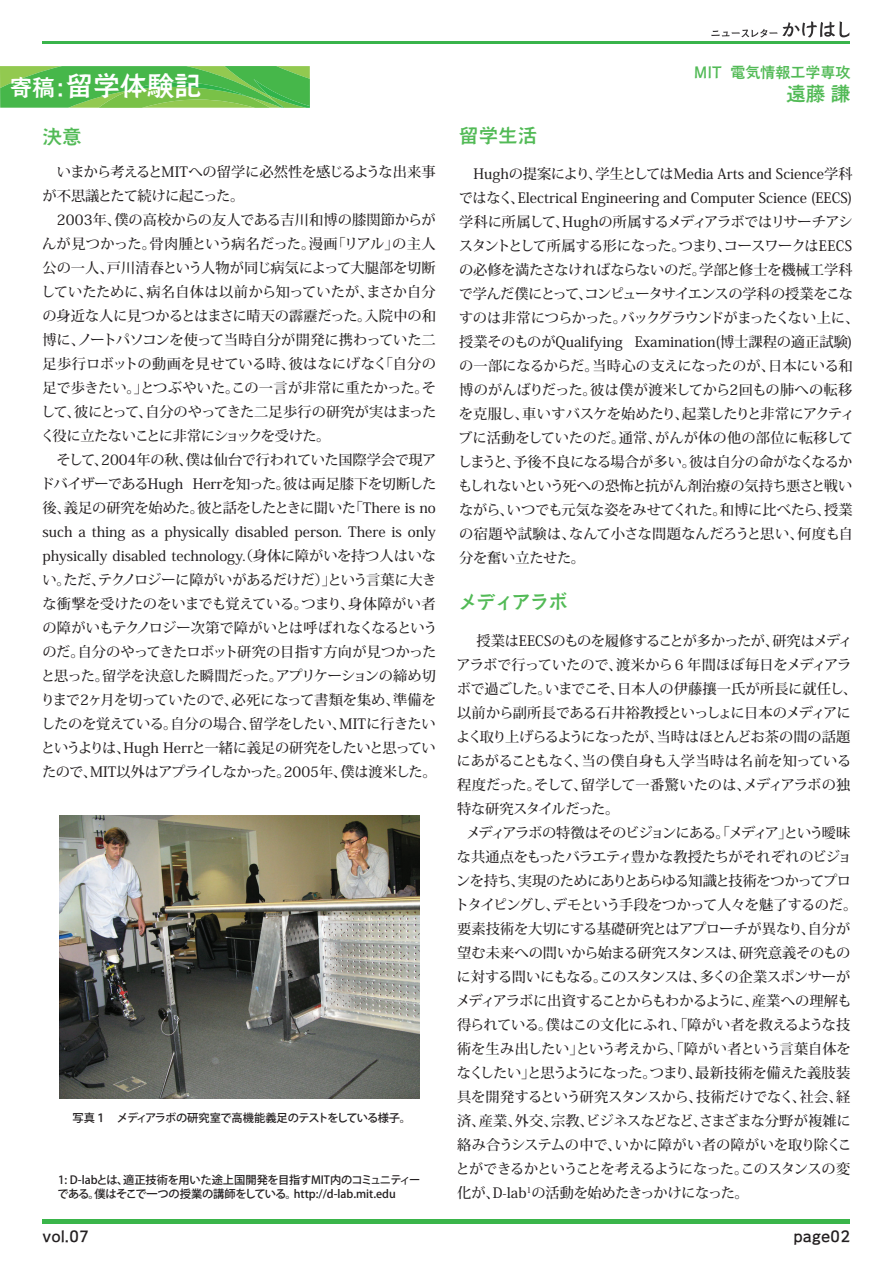
<style>
.page{position:relative;width:893px;height:1263px;background:#fff}
.page>*{position:absolute;margin:0;border:0;box-sizing:border-box;transform-origin:0 0}
.t1{font:27px "Aralet Std DB";color:#fff}
.t2{font:19.5px "Aralet Std DB";letter-spacing:-.02em;color:#52ba56}
.t3{font:15px "Aralet Std DB";color:#231f20}
.t4{font:15px "Aralet Std DB";color:#52ba56}
.t5{font:500 14.25px/24px "Koz Min Pro";letter-spacing:-.015em;color:#231f20}
.t6{font:500 14.25px/24px "Koz Min Pro";letter-spacing:-.04em;color:#231f20}
.t7{font:500 11.25px/13.5px "Koz Go Pro";letter-spacing:-.02em;color:#231f20}
.t8{font:500 11.25px "Koz Go Pro";letter-spacing:-.05em;color:#231f20}
.s1{font-size:22.5px}
</style>
<div class="page">
<div style="left:43px;top:1219px;width:807px;height:5px;background:#3ab54a"></div>
<svg style="left:0;top:66px;width:310px;height:42px;background:#5dbc4e"></svg>
<img style="left:59px;top:816px;width:360px;height:283px">
<hr style="left:43px;top:41px;width:807px;height:3px;background:#39b44b">
<svg style="left:711px;top:21px;width:138px;height:16px"></svg>
<h1 class="t1" style="left:10px;top:68px;width:193px"><span class="s1">寄稿：</span>留学体験記</h1>
<h2 class="t2" style="left:43px;top:124px;width:40px">決意</h2>
<h2 class="t2" style="left:459px;top:122px;width:79px">留学生活</h2>
<p class="t4" style="left:694px;top:62px;width:158px">MIT 電気情報工学専攻</p>
<h2 class="t2" style="left:786px;top:81px;width:66px">遠藤 謙</h2>
<p class="t5" style="left:40px;top:159px;width:399px">　いまから考えるとMITへの留学に必然性を感じるような出来事が不思議とたて続けに起こった。<br>　2003年、僕の高校からの友人である吉川和博の膝関節からがんが見つかった。骨肉腫という病名だった。漫画「リアル」の主人公の一人、戸川清春という人物が同じ病気によって大腿部を切断していたために、病名自体は以前から知っていたが、まさか自分の身近な人に見つかるとはまさに晴天の霹靂だった。入院中の和博に、ノートパソコンを使って当時自分が開発に携わっていた二足歩行ロボットの動画を見せている時、彼はなにげなく「自分の足で歩きたい。」とつぶやいた。この一言が非常に重たかった。そして、彼にとって、自分のやってきた二足歩行の研究が実はまったく役に立たないことに非常にショックを受けた。<br>　そして、2004年の秋、僕は仙台で行われていた国際学会で現アドバイザーであるHugh Herrを知った。彼は両足膝下を切断した後、義足の研究を始めた。彼と話をしたときに聞いた「There is no such a thing as a physically disabled person. There is only physically disabled technology.（身体に障がいを持つ人はいない。ただ、テクノロジーに障がいがあるだけだ）」という言葉に大きな衝撃を受けたのをいまでも覚えている。つまり、身体障がい者の障がいもテクノロジー次第で障がいとは呼ばれなくなるというのだ。自分のやってきたロボット研究の目指す方向が見つかったと思った。留学を決意した瞬間だった。アプリケーションの締め切りまで2ヶ月を切っていたので、必死になって書類を集め、準備をしたのを覚えている。自分の場合、留学をしたい、MITに行きたいというよりは、Hugh Herrと一緒に義足の研究をしたいと思っていたので、MIT以外はアプライしなかった。2005年、僕は渡米した。</p>
<p class="t5" style="left:458px;top:161px;width:403px">　Hughの提案により、学生としてはMedia Arts and Science学科ではなく、Electrical Engineering and Computer Science (EECS)学科に所属して、Hughの所属するメディアラボではリサーチアシスタントとして所属する形になった。つまり、コースワークはEECSの必修を満たさなければならないのだ。学部と修士を機械工学科で学んだ僕にとって、コンピュータサイエンスの学科の授業をこなすのは非常につらかった。バックグラウンドがまったくない上に、授業そのものがQualifying Examination(博士課程の適正試験)の一部になるからだ。当時心の支えになったのが、日本にいる和博のがんばりだった。彼は僕が渡米してから2回もの肺への転移を克服し、車いすバスケを始めたり、起業したりと非常にアクティブに活動をしていたのだ。通常、がんが体の他の部位に転移してしまうと、予後不良になる場合が多い。彼は自分の命がなくなるかもしれないという死への恐怖と抗がん剤治療の気持ち悪さと戦いながら、いつでも元気な姿をみせてくれた。和博に比べたら、授業の宿題や試験は、なんて小さな問題なんだろうと思い、何度も自分を奮い立たせた。</p>
<h2 class="t2" style="left:458px;top:588px;width:111px">メディアラボ</h2>
<p class="t5" style="left:456px;top:628px;width:403px;text-indent:6px">　授業はEECSのものを履修することが多かったが、研究はメディアラボで行っていたので、渡米から６年間ほぼ毎日をメディアラボで過ごした。いまでこそ、日本人の伊藤攘一氏が所長に就任し、以前から副所長である石井裕教授といっしょに日本のメディアによく取り上げらるようになったが、当時はほとんどお茶の間の話題にあがることもなく、当の僕自身も入学当時は名前を知っている程度だった。そして、留学して一番驚いたのは、メディアラボの独特な研究スタイルだった。</p>
<p class="t6" style="left:455px;top:820px;width:404px;text-indent:11px">メディアラボの特徴はそのビジョンにある。「メディア」という曖昧な共通点をもったバラエティ豊かな教授たちがそれぞれのビジョンを持ち、実現のためにありとあらゆる知識と技術をつかってプロトタイピングし、デモという手段をつかって人々を魅了するのだ。要素技術を大切にする基礎研究とはアプローチが異なり、自分が望む未来への問いから始まる研究スタンスは、研究意義そのものに対する問いにもなる。このスタンスは、多くの企業スポンサーがメディアラボに出資することからもわかるように、産業への理解も得られている。僕はこの文化にふれ、「障がい者を救えるような技術を生み出したい」という考えから、「障がい者という言葉自体をなくしたい」と思うようになった。つまり、最新技術を備えた義肢装具を開発するという研究スタンスから、技術だけでなく、社会、経済、産業、外交、宗教、ビジネスなどなど、さまざまな分野が複雑に絡み合うシステムの中で、いかに障がい者の障がいを取り除くことができるかということを考えるようになった。このスタンスの変化が、D-lab<sup>1</sup>の活動を始めたきっかけになった。</p>
<p class="t8" style="left:73px;top:1111px;width:340px">写真１　メディアラボの研究室で高機能義足のテストをしている様子。</p>
<p class="t7" style="left:58px;top:1174px;width:364px">1: D-labとは、適正技術を用いた途上国開発を目指すMIT内のコミュニティーである。僕はそこで一つの授業の講師をしている。http://d-lab.mit.edu</p>
<p class="t3" style="left:43px;top:1226px;width:48px">vol.07</p>
<p class="t3" style="left:793px;top:1226px;width:58px">page02</p>
</div>
